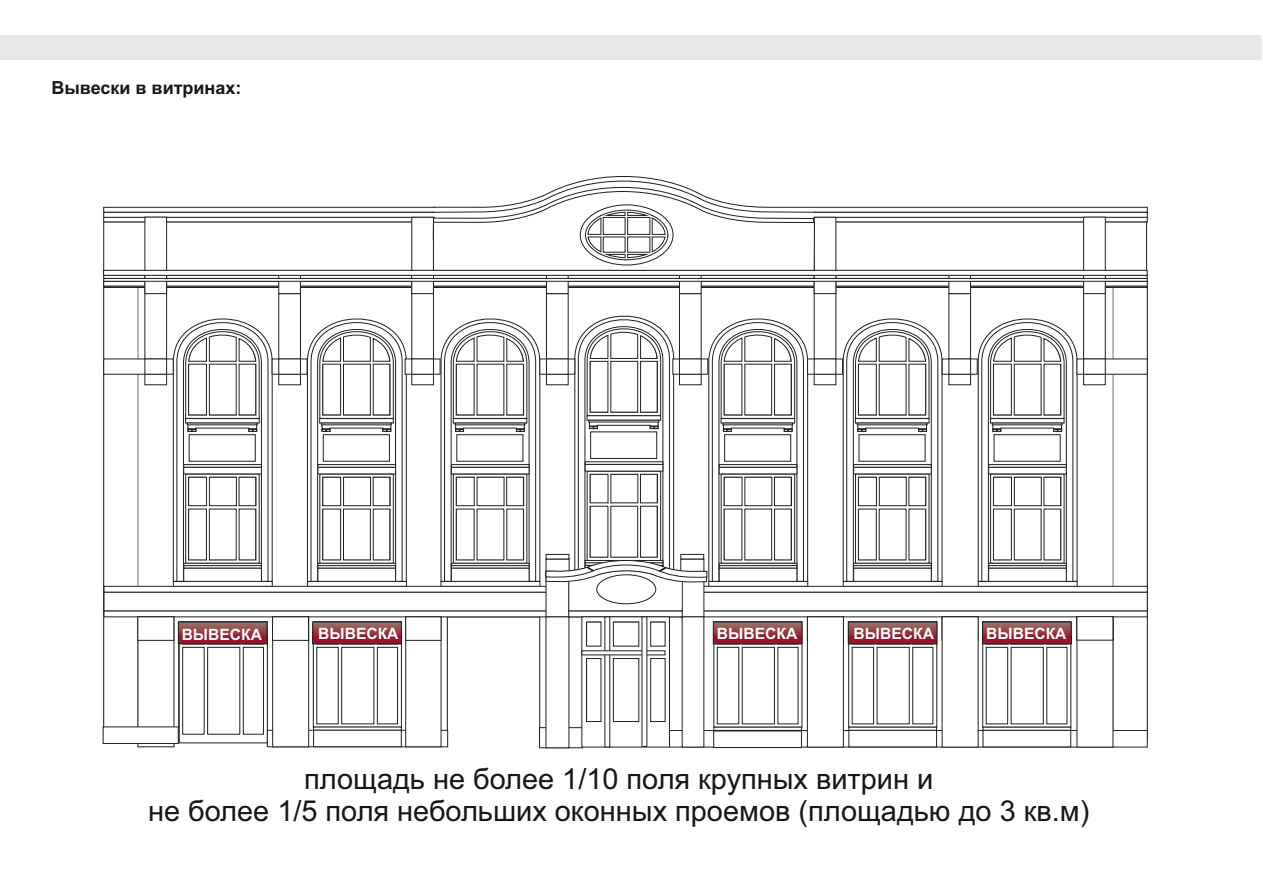
<style>
.page{position:relative;width:1263px;height:893px;background:#fff}
.page>*{position:absolute;margin:0;border:0;box-sizing:border-box;transform-origin:0 0}
.t1{font:28.95px/32.2px "Arial";color:#151616;text-align:center}
.t2{font:700 18px "Arial";color:#151616}
.t3{font:700 15.6px "Arial";color:#fff}
</style>
<div class="page">
<svg style="left:103px;top:181px;width:1044px;height:54px"></svg>
<div style="left:104px;top:222px;width:1043px;height:53px;background:#fff"></div>
<svg style="left:103px;top:287px;width:1044px;height:454px"></svg>
<svg style="left:441px;top:305px;width:99px;height:276px"></svg>
<div style="left:457px;top:435px;width:66px;height:26px;background:#fff"></div>
<div style="left:451px;top:467px;width:78px;height:7px;background:#fff;border:1px solid #1f2020"></div>
<div style="left:451px;top:464px;width:78px;height:3px;background:#fff;border:1px solid #1f2020"></div>
<div style="left:451px;top:563px;width:78px;height:3px;background:#fff;border:1px solid #1f2020"></div>
<div style="left:451px;top:565px;width:78px;height:3px;background:#fff;border:1px solid #1f2020"></div>
<svg style="left:441px;top:581px;width:99px;height:5px"></svg>
<div style="left:451px;top:568px;width:78px;height:13px;background:#fff;border:1px solid #1f2020"></div>
<svg style="left:307px;top:305px;width:100px;height:276px"></svg>
<div style="left:323px;top:435px;width:67px;height:26px;background:#fff"></div>
<div style="left:318px;top:467px;width:78px;height:7px;background:#fff;border:1px solid #1f2020"></div>
<div style="left:318px;top:464px;width:78px;height:3px;background:#fff;border:1px solid #1f2020"></div>
<div style="left:318px;top:563px;width:78px;height:3px;background:#fff;border:1px solid #1f2020"></div>
<div style="left:318px;top:565px;width:78px;height:3px;background:#fff;border:1px solid #1f2020"></div>
<svg style="left:307px;top:581px;width:100px;height:5px"></svg>
<div style="left:318px;top:568px;width:78px;height:13px;background:#fff;border:1px solid #1f2020"></div>
<svg style="left:173px;top:305px;width:99px;height:276px"></svg>
<div style="left:189px;top:435px;width:66px;height:26px;background:#fff"></div>
<div style="left:184px;top:467px;width:78px;height:7px;background:#fff;border:1px solid #1f2020"></div>
<div style="left:184px;top:464px;width:78px;height:3px;background:#fff;border:1px solid #1f2020"></div>
<div style="left:184px;top:563px;width:78px;height:3px;background:#fff;border:1px solid #1f2020"></div>
<div style="left:184px;top:565px;width:78px;height:3px;background:#fff;border:1px solid #1f2020"></div>
<svg style="left:173px;top:581px;width:99px;height:5px"></svg>
<div style="left:184px;top:568px;width:78px;height:13px;background:#fff;border:1px solid #1f2020"></div>
<svg style="left:843px;top:305px;width:99px;height:276px"></svg>
<div style="left:859px;top:435px;width:66px;height:26px;background:#fff"></div>
<div style="left:853px;top:467px;width:78px;height:7px;background:#fff;border:1px solid #1f2020"></div>
<div style="left:853px;top:464px;width:78px;height:3px;background:#fff;border:1px solid #1f2020"></div>
<div style="left:853px;top:563px;width:78px;height:3px;background:#fff;border:1px solid #1f2020"></div>
<div style="left:853px;top:565px;width:78px;height:3px;background:#fff;border:1px solid #1f2020"></div>
<svg style="left:843px;top:581px;width:99px;height:5px"></svg>
<div style="left:853px;top:568px;width:78px;height:13px;background:#fff;border:1px solid #1f2020"></div>
<svg style="left:978px;top:305px;width:99px;height:276px"></svg>
<div style="left:994px;top:435px;width:66px;height:26px;background:#fff"></div>
<div style="left:988px;top:467px;width:78px;height:7px;background:#fff;border:1px solid #1f2020"></div>
<div style="left:988px;top:464px;width:78px;height:3px;background:#fff;border:1px solid #1f2020"></div>
<div style="left:988px;top:563px;width:78px;height:3px;background:#fff;border:1px solid #1f2020"></div>
<div style="left:988px;top:565px;width:78px;height:3px;background:#fff;border:1px solid #1f2020"></div>
<svg style="left:978px;top:581px;width:99px;height:5px"></svg>
<div style="left:988px;top:568px;width:78px;height:13px;background:#fff;border:1px solid #1f2020"></div>
<div style="left:104px;top:592px;width:1043px;height:19px;background:#fff;border:1px solid #1f2020"></div>
<svg style="left:104px;top:611px;width:1043px;height:6px"></svg>
<svg style="left:104px;top:586px;width:1043px;height:6px"></svg>
<svg style="left:104px;top:275px;width:1043px;height:3px"></svg>
<svg style="left:104px;top:281px;width:1043px;height:5px"></svg>
<div style="left:104px;top:286px;width:1043px;height:2px;background:#fff;border:1px solid #1f2020"></div>
<div style="left:546px;top:293px;width:22px;height:92px;background:#fff;border:1px solid #1f2020"></div>
<div style="left:540px;top:359px;width:35px;height:15px;background:#fff"></div>
<div style="left:546px;top:271px;width:22px;height:23px;background:#fff;border:1px solid #1f2020"></div>
<div style="left:412px;top:217px;width:22px;height:168px;background:#fff;border:1px solid #1f2020"></div>
<div style="left:405px;top:359px;width:35px;height:15px;background:#fff"></div>
<div style="left:412px;top:271px;width:22px;height:23px;background:#fff;border:1px solid #1f2020"></div>
<div style="left:679px;top:293px;width:22px;height:92px;background:#fff;border:1px solid #1f2020"></div>
<div style="left:679px;top:271px;width:22px;height:23px;background:#fff;border:1px solid #1f2020"></div>
<div style="left:814px;top:217px;width:22px;height:168px;background:#fff"></div>
<svg style="left:808px;top:359px;width:35px;height:15px"></svg>
<div style="left:814px;top:359px;width:22px;height:15px;background:#fff"></div>
<div style="left:814px;top:271px;width:22px;height:23px;background:#fff;border:1px solid #1f2020"></div>
<div style="left:279px;top:293px;width:22px;height:92px;background:#fff;border:1px solid #1f2020"></div>
<div style="left:272px;top:359px;width:35px;height:15px;background:#fff"></div>
<div style="left:279px;top:271px;width:22px;height:23px;background:#fff;border:1px solid #1f2020"></div>
<div style="left:145px;top:217px;width:22px;height:168px;background:#fff;border:1px solid #1f2020"></div>
<div style="left:104px;top:359px;width:69px;height:15px;background:#fff"></div>
<div style="left:145px;top:271px;width:22px;height:23px;background:#fff;border:1px solid #1f2020"></div>
<div style="left:949px;top:293px;width:22px;height:92px;background:#fff;border:1px solid #1f2020"></div>
<svg style="left:942px;top:359px;width:35px;height:15px"></svg>
<div style="left:949px;top:359px;width:22px;height:15px;background:#fff"></div>
<div style="left:949px;top:271px;width:22px;height:23px;background:#fff;border:1px solid #1f2020"></div>
<div style="left:1083px;top:217px;width:22px;height:168px;background:#fff;border:1px solid #1f2020"></div>
<div style="left:1077px;top:359px;width:70px;height:15px;background:#fff"></div>
<div style="left:1083px;top:271px;width:22px;height:23px;background:#fff;border:1px solid #1f2020"></div>
<div style="left:104px;top:278px;width:1043px;height:3px;background:#fff;border:1px solid #1f2020"></div>
<svg style="left:848px;top:621px;width:89px;height:106px"></svg>
<svg style="left:982px;top:621px;width:89px;height:106px"></svg>
<svg style="left:179px;top:621px;width:89px;height:122px"></svg>
<svg style="left:313px;top:621px;width:89px;height:106px"></svg>
<svg style="left:539px;top:727px;width:44px;height:21px"></svg>
<div style="left:942px;top:616px;width:36px;height:24px;background:#303131"></div>
<svg style="left:546px;top:302px;width:262px;height:445px"></svg>
<svg style="left:605px;top:617px;width:5px;height:130px"></svg>
<svg style="left:582px;top:651px;width:83px;height:4px"></svg>
<svg style="left:642px;top:617px;width:5px;height:130px"></svg>
<hr style="left:714px;top:727px;width:88px;height:3px;background:#fff">
<svg style="left:669px;top:730px;width:478px;height:17px"></svg>
<hr style="left:849px;top:727px;width:88px;height:3px;background:#fff">
<div style="left:849px;top:730px;width:88px;height:17px;background:#fff;border:1px solid #1f2020"></div>
<svg style="left:267px;top:730px;width:181px;height:17px"></svg>
<hr style="left:983px;top:727px;width:88px;height:3px;background:#fff">
<div style="left:983px;top:730px;width:88px;height:17px;background:#fff;border:1px solid #1f2020"></div>
<div style="left:1077px;top:617px;width:36px;height:130px;background:#fff"></div>
<hr style="left:313px;top:727px;width:88px;height:3px;background:#fff">
<div style="left:313px;top:730px;width:88px;height:17px;background:#fff;border:1px solid #1f2020"></div>
<div style="left:713px;top:731px;width:89px;height:17px;background:#fff;border:1px solid #1f2020"></div>
<div style="left:406px;top:617px;width:35px;height:130px;background:#fff"></div>
<div style="left:272px;top:617px;width:37px;height:130px;background:#fff;border:1px solid #1f2020"></div>
<div style="left:138px;top:617px;width:36px;height:130px;background:#fff"></div>
<div style="left:682px;top:617px;width:22px;height:130px;background:#fff"></div>
<div style="left:546px;top:617px;width:23px;height:131px;background:#fff"></div>
<div style="left:807px;top:617px;width:36px;height:130px;background:#fff;border:1px solid #1f2020"></div>
<div style="left:942px;top:617px;width:36px;height:130px;background:#fff"></div>
<svg style="left:103px;top:270px;width:1044px;height:5px"></svg>
<svg style="left:433px;top:187px;width:382px;height:84px"></svg>
<div style="left:1077px;top:616px;width:36px;height:24px;background:#fff;border:1px solid #1f2020"></div>
<div style="left:272px;top:617px;width:37px;height:23px;background:#fff;border:1px solid #1f2020"></div>
<div style="left:103px;top:727px;width:75px;height:17px;background:#fff;border:1px solid #1f2020"></div>
<svg style="left:715px;top:624px;width:85px;height:18px;background:#983641"></svg>
<div style="left:713px;top:622px;width:89px;height:22px;border:1px solid #1f2020"></div>
<svg style="left:850px;top:624px;width:85px;height:18px;background:#983641"></svg>
<div style="left:848px;top:622px;width:89px;height:22px;border:1px solid #1f2020"></div>
<svg style="left:984px;top:624px;width:85px;height:18px;background:#983641"></svg>
<div style="left:982px;top:622px;width:89px;height:22px;border:1px solid #1f2020"></div>
<svg style="left:315px;top:624px;width:85px;height:18px;background:#983641"></svg>
<div style="left:313px;top:622px;width:89px;height:22px;border:1px solid #1f2020"></div>
<svg style="left:180px;top:624px;width:85px;height:18px;background:#983641"></svg>
<div style="left:178px;top:622px;width:89px;height:22px;border:1px solid #1f2020"></div>
<div style="left:0;top:35px;width:1262px;height:25px;background:#e8e8e8"></div>
<p class="t2" style="left:51px;top:81px;width:192px">Вывески в витринах:</p>
<p class="t3" style="left:182px;top:628px;width:82px">ВЫВЕСКА</p>
<p class="t3" style="left:318px;top:627px;width:82px">ВЫВЕСКА</p>
<p class="t3" style="left:717px;top:627px;width:82px">ВЫВЕСКА</p>
<p class="t3" style="left:854px;top:627px;width:82px">ВЫВЕСКА</p>
<p class="t3" style="left:986px;top:627px;width:82px">ВЫВЕСКА</p>
<p class="t1" style="left:148px;top:765px;width:943px">площадь не более 1/10 поля крупных витрин и<br>не более 1/5 поля небольших оконных проемов (площадью до 3 кв.м)</p>
</div>
